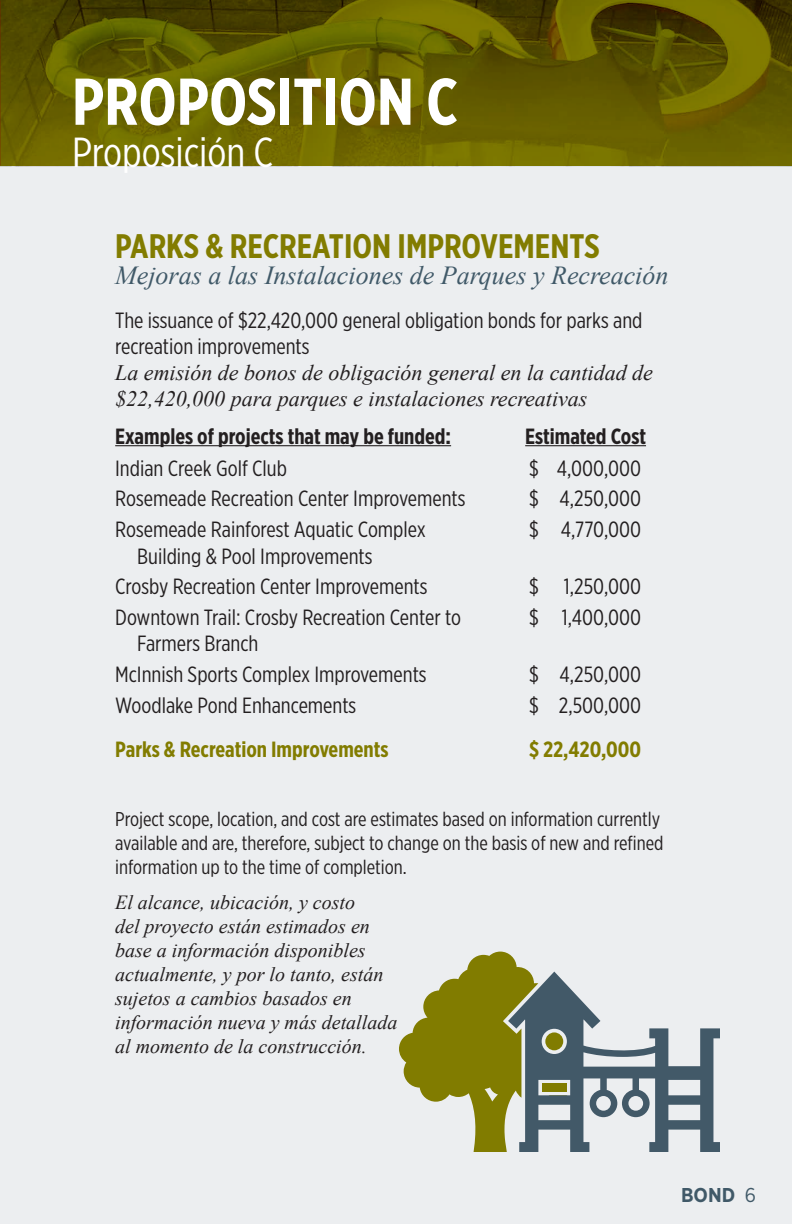
<style>
.page{position:relative;width:792px;height:1224px;background:#eceef0}
.page>*{position:absolute;margin:0;border:0;box-sizing:border-box;transform-origin:0 0}
.t1{font:700 66px "Gotham X Narrow";color:#fff}
.Title_Sp{font:42px "Gotham X Narrow";color:#fff}
.Sub-title{font:700 34px "Gotham X Narrow";color:#827c00}
.Sub-title-2{font:italic 26px "Times New Roman";color:#405968}
.Propositions_B{font:22px "Gotham X Narrow";color:#231f20}
.Text{font:italic 22px/25.8px "Times New Roman";color:#231f20}
.Propositions_B_title{font:700 22px "Gotham X Narrow";color:#231f20}
.Propositions_B-2{font:700 22px "Gotham X Narrow";color:#827c00}
.Propositions_B_last{font:22px "Gotham X Narrow";color:#231f20}
.Text-2{font:italic 20px/24px "Times New Roman";color:#231f20}
.Text-3{font:20px/24px "Gotham X Narrow";color:#231f20}
.t2{font:700 20px "Gotham Narrow";color:#405968}
.s1{font-family:"Gotham X Narrow";font-style:normal}
.s2{font-weight:400}
</style>
<div class="page">
<img style="left:0;top:0;width:792px;height:167px">
<hr style="left:115px;top:445px;width:336px;height:1px;background:#231f20">
<hr style="left:525px;top:445px;width:121px;height:1px;background:#231f20">
<svg style="left:399px;top:952px;width:321px;height:200px"></svg>
<p class="t1" style="left:72px;top:61px;width:388px">PROPOSITION C</p>
<p class="Title_Sp" style="left:72px;top:127px;width:203px">Proposición C</p>
<p class="Sub-title" style="left:115px;top:225px;width:486px">PARKS &amp; RECREATION IMPROVEMENTS</p>
<p class="Sub-title-2" style="left:115px;top:257px;width:555px">Mejoras a las Instalaciones de Parques y Recreación</p>
<p class="Text" style="left:115px;top:307px;width:539px"><span class="s1">The issuance of $22,420,000 general obligation bonds for parks and recreation improvements<br></span>La emisión de bonos de obligación general en la cantidad de $22,420,000 para parques e instalaciones recreativas</p>
<p class="Propositions_B_title" style="left:115px;top:422px;width:337px">Examples of projects that may be funded:</p>
<p class="Propositions_B_title" style="left:525px;top:422px;width:122px">Estimated Cost</p>
<p class="Propositions_B" style="left:115px;top:455px;width:173px">Indian Creek Golf Club</p>
<p class="Propositions_B" style="left:529px;top:455px;width:114px">$ 4,000,000</p>
<p class="Propositions_B" style="left:115px;top:486px;width:352px">Rosemeade Recreation Center Improvements</p>
<p class="Propositions_B" style="left:529px;top:486px;width:114px">$ 4,250,000</p>
<p class="Propositions_B" style="left:115px;top:516px;width:312px">Rosemeade Rainforest Aquatic Complex</p>
<p class="Propositions_B" style="left:529px;top:516px;width:114px">$ 4,770,000</p>
<p class="Propositions_B" style="left:137px;top:543px;width:237px">Building &amp; Pool Improvements</p>
<p class="Propositions_B" style="left:115px;top:573px;width:314px">Crosby Recreation Center Improvements</p>
<p class="Propositions_B" style="left:529px;top:573px;width:114px">$ 1,250,000</p>
<p class="Propositions_B" style="left:115px;top:604px;width:347px">Downtown Trail: Crosby Recreation Center to</p>
<p class="Propositions_B" style="left:529px;top:604px;width:114px">$ 1,400,000</p>
<p class="Propositions_B" style="left:137px;top:631px;width:123px">Farmers Branch</p>
<p class="Propositions_B" style="left:115px;top:661px;width:313px">McInnish Sports Complex Improvements</p>
<p class="Propositions_B" style="left:529px;top:661px;width:114px">$ 4,250,000</p>
<p class="Propositions_B_last" style="left:115px;top:692px;width:243px">Woodlake Pond Enhancements</p>
<p class="Propositions_B_last" style="left:529px;top:692px;width:114px">$ 2,500,000</p>
<p class="Propositions_B-2" style="left:115px;top:736px;width:275px">Parks &amp; Recreation Improvements</p>
<p class="Propositions_B-2" style="left:529px;top:736px;width:114px">$ 22,420,000</p>
<p class="Text-3" style="left:115px;top:806px;width:550px">Project scope, location, and cost are estimates based on information currently available and are, therefore, subject to change on the basis of new and refined information up to the time of completion.</p>
<p class="Text-2" style="left:115px;top:890px;width:284px">El alcance, ubicación, y costo<br>del proyecto están estimados en base a información disponibles actualmente, y por lo tanto, están sujetos a cambios basados en información nueva y más detallada al momento de la construcción.</p>
<p class="t2" style="left:681px;top:1183px;width:76px">BOND <span class="s2">6</span></p>
</div>
